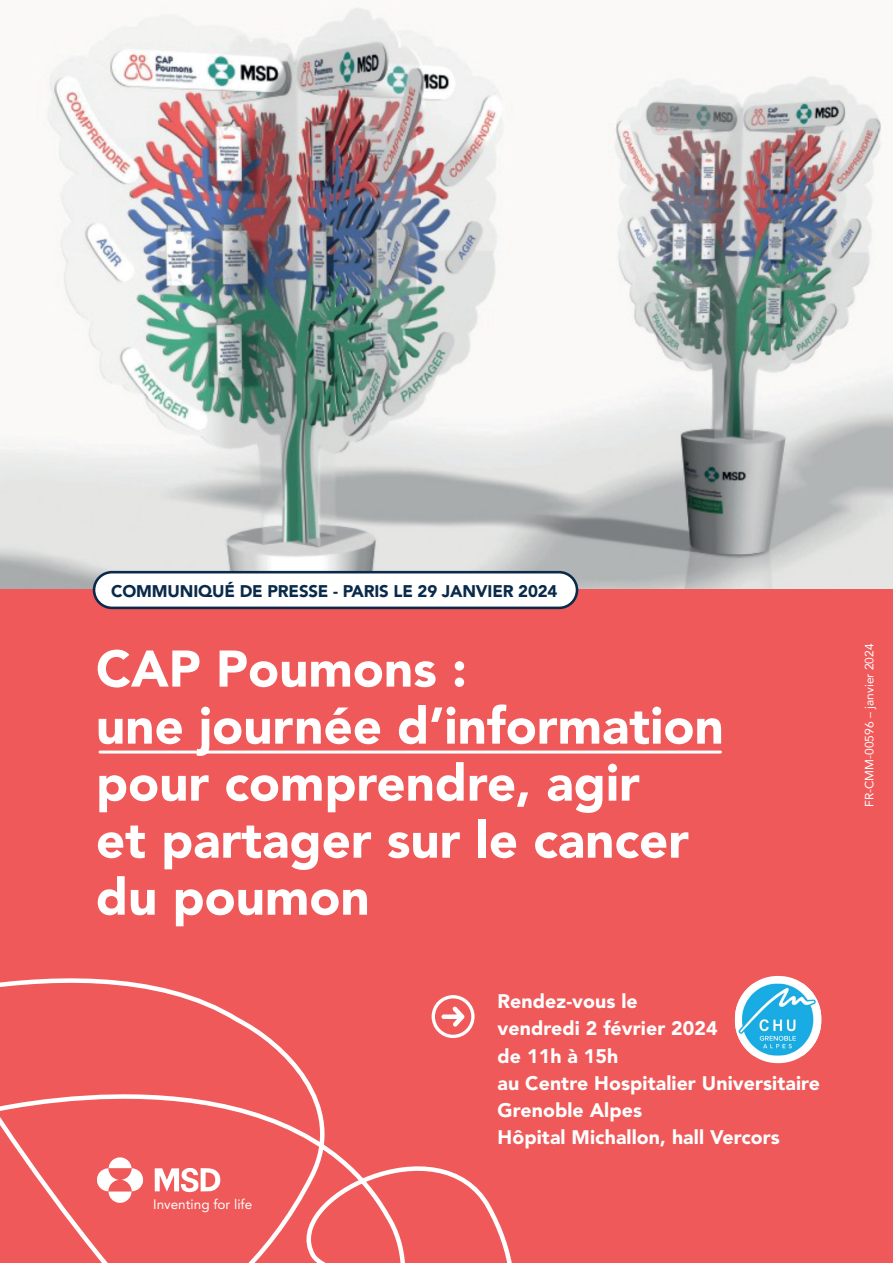
<style>
.page{position:relative;width:893px;height:1263px;background:#f05959}
.page>*{position:absolute;margin:0;border:0;box-sizing:border-box;transform-origin:0 0}
.t1{font:900 51px/57px "Avenir LT Std";color:#fff}
.t2{font:900 19.5px/27px "Avenir LT Std";letter-spacing:.005em;color:#fff}
.t3{font:900 16.8px "Avenir LT Std";letter-spacing:-.01em;color:#092a4a}
.t4{font:13.5px "Avenir LT Std";color:#fff}
.t5{font:12px "Avenir";color:#fff}
</style>
<div class="page">
<img style="left:0;top:0;width:893px;height:589px">
<svg style="left:0;top:978px;width:286px;height:75px"></svg>
<svg style="left:0;top:1053px;width:802px;height:210px"></svg>
<svg style="left:432px;top:995px;width:43px;height:43px"></svg>
<hr style="left:100px;top:750px;width:620px;height:3px;background:#fff">
<svg style="left:155px;top:1168px;width:66px;height:24px"></svg>
<svg style="left:97px;top:1157px;width:47px;height:46px"></svg>
<div style="left:94px;top:572px;width:483px;height:36px;background:#fff;border-radius:18px"></div>
<div style="left:93px;top:571px;width:485px;height:38px;border:3px solid #092a4a;border-radius:18px"></div>
<div style="left:735px;top:976px;width:86px;height:87px;background:#fff;border-radius:43px"></div>
<img style="left:735px;top:983px;width:86px;height:73px">
<p class="t3" style="left:111px;top:581px;width:448px">COMMUNIQUÉ DE PRESSE - PARIS LE 29 JANVIER 2024</p>
<h1 class="t1" style="left:96px;top:640px;width:629px">CAP Poumons :<br>une journée d’information pour comprendre, agir<br>et partager sur le cancer du poumon</h1>
<p class="t4" style="left:153px;top:1196px;width:101px">Inventing for life</p>
<p class="t2" style="left:497px;top:988px;width:324px">Rendez-vous le<br>vendredi 2 février 2024<br>de 11h à 15h<br>au Centre Hospitalier Universitaire<br>Grenoble Alpes<br>Hôpital Michallon, hall Vercors</p>
<p class="t5" style="left:860px;top:807px;width:165px;rotate:-90deg">FR-CMM-00596 – janvier 2024</p>
</div>
